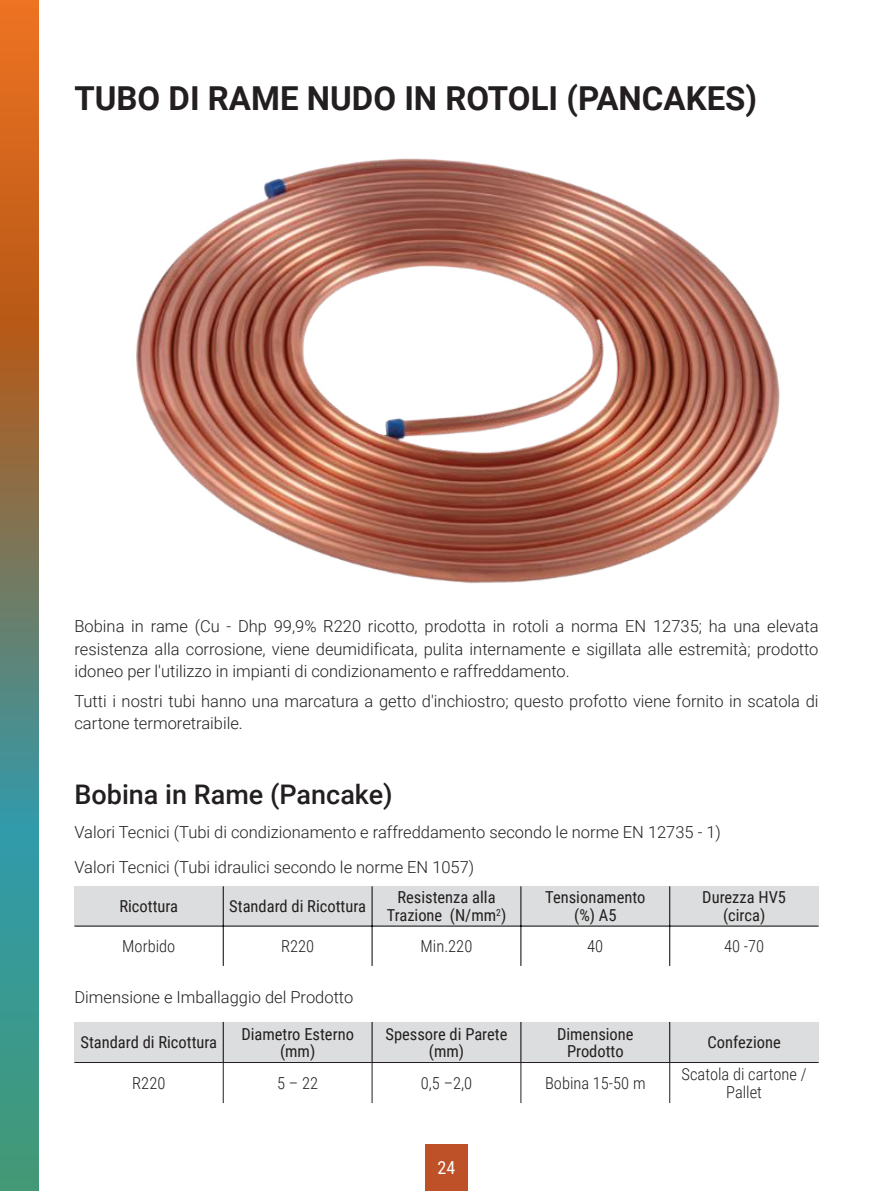
<style>
.page{position:relative;width:893px;height:1191px;background:#fff}
.page>*{position:absolute;margin:0;border:0;box-sizing:border-box;transform-origin:0 0}
.t1{font:700 33px "Roboto";color:#231f20}
.t2{font:500 27px "Roboto";color:#231f20}
.t3{font:18px "Roboto Condensed";color:#fff}
.t4{font:300 16.5px/22.4px "Roboto";color:#231f20}
.t5{font:16.5px/17.9px "Roboto Condensed";color:#231f20;text-align:center}
.t6{font:300 16.5px/17.9px "Roboto Condensed";color:#231f20;text-align:center}
</style>
<div class="page">
<div style="left:425px;top:1144px;width:43px;height:47px;background:#be5127"></div>
<svg style="left:0;top:0;width:39px;height:1191px"></svg>
<div style="left:74px;top:886px;width:745px;height:40px;background:#dcddde"></div>
<hr style="left:223px;top:886px;width:1px;height:80px;background:#000">
<hr style="left:372px;top:886px;width:1px;height:80px;background:#000">
<hr style="left:520px;top:886px;width:1px;height:80px;background:#000">
<hr style="left:669px;top:886px;width:1px;height:80px;background:#000">
<hr style="left:74px;top:925px;width:745px;height:1px;background:#000">
<div style="left:74px;top:1022px;width:745px;height:40px;background:#dcddde"></div>
<hr style="left:223px;top:1022px;width:1px;height:40px;background:#000">
<hr style="left:372px;top:1022px;width:1px;height:40px;background:#000">
<hr style="left:520px;top:1022px;width:1px;height:40px;background:#000">
<hr style="left:669px;top:1022px;width:1px;height:40px;background:#000">
<hr style="left:223px;top:1062px;width:1px;height:41px;background:#231f20">
<hr style="left:372px;top:1062px;width:1px;height:41px;background:#231f20">
<hr style="left:520px;top:1062px;width:1px;height:41px;background:#231f20">
<hr style="left:669px;top:1062px;width:1px;height:41px;background:#231f20">
<hr style="left:74px;top:1062px;width:745px;height:1px;background:#231f20">
<img style="left:136px;top:158px;width:644px;height:426px">
<h1 class="t1" style="left:74px;top:85px;width:684px">TUBO DI RAME NUDO IN ROTOLI (PANCAKES)</h1>
<p class="t4" style="left:74px;top:617px;width:746px;text-align:justify">Bobina in rame (Cu - Dhp 99,9% R220 ricotto, prodotta in rotoli a norma EN 12735; ha una elevata resistenza alla corrosione, viene deumidificata, pulita internamente e sigillata alle estremità; prodotto idoneo per l'utilizzo in impianti di condizionamento e raffreddamento.</p>
<p class="t4" style="left:74px;top:691px;width:746px">Tutti i nostri tubi hanno una marcatura a getto d'inchiostro; questo profotto viene fornito in scatola di cartone termoretraibile.</p>
<h2 class="t2" style="left:74px;top:783px;width:320px">Bobina in Rame (Pancake)</h2>
<p class="t4" style="left:74px;top:817px;width:648px;line-height:34.3px">Valori Tecnici (Tubi di condizionamento e raffreddamento secondo le norme EN 12735 - 1)<br>Valori Tecnici (Tubi idraulici secondo le norme EN 1057)</p>
<p class="t5" style="left:119px;top:899px;width:60px">Ricottura</p>
<p class="t5" style="left:229px;top:899px;width:138px">Standard di Ricottura</p>
<p class="t5" style="left:387px;top:890px;width:121px">Resistenza alla<br>Trazione (N/mm<sup>2</sup>)</p>
<p class="t5" style="left:545px;top:890px;width:102px">Tensionamento (%) A5</p>
<p class="t5" style="left:702px;top:890px;width:85px">Durezza HV5 (circa)</p>
<p class="t6" style="left:122px;top:939px;width:55px">Morbido</p>
<p class="t6" style="left:281px;top:939px;width:35px">R220</p>
<p class="t6" style="left:421px;top:939px;width:53px">Min.220</p>
<p class="t6" style="left:587px;top:939px;width:18px">40</p>
<p class="t6" style="left:724px;top:939px;width:42px">40 -70</p>
<p class="t4" style="left:74px;top:987px;width:280px">Dimensione e Imballaggio del Prodotto</p>
<p class="t5" style="left:80px;top:1035px;width:138px">Standard di Ricottura</p>
<p class="t5" style="left:241px;top:1026px;width:114px">Diametro Esterno (mm)</p>
<p class="t5" style="left:385px;top:1026px;width:123px">Spessore di Parete (mm)</p>
<p class="t5" style="left:557px;top:1026px;width:78px">Dimensione<br>Prodotto</p>
<p class="t5" style="left:707px;top:1035px;width:75px">Confezione</p>
<p class="t6" style="left:132px;top:1076px;width:35px">R220</p>
<p class="t6" style="left:277px;top:1076px;width:42px">5–22</p>
<p class="t6" style="left:421px;top:1076px;width:53px">0,5 –2,0</p>
<p class="t6" style="left:545px;top:1076px;width:102px">Bobina 15-50 m</p>
<p class="t6" style="left:682px;top:1067px;width:127px">Scatola di cartone /<br>Pallet</p>
<p class="t3" style="left:438px;top:1160px;width:19px">24</p>
</div>
